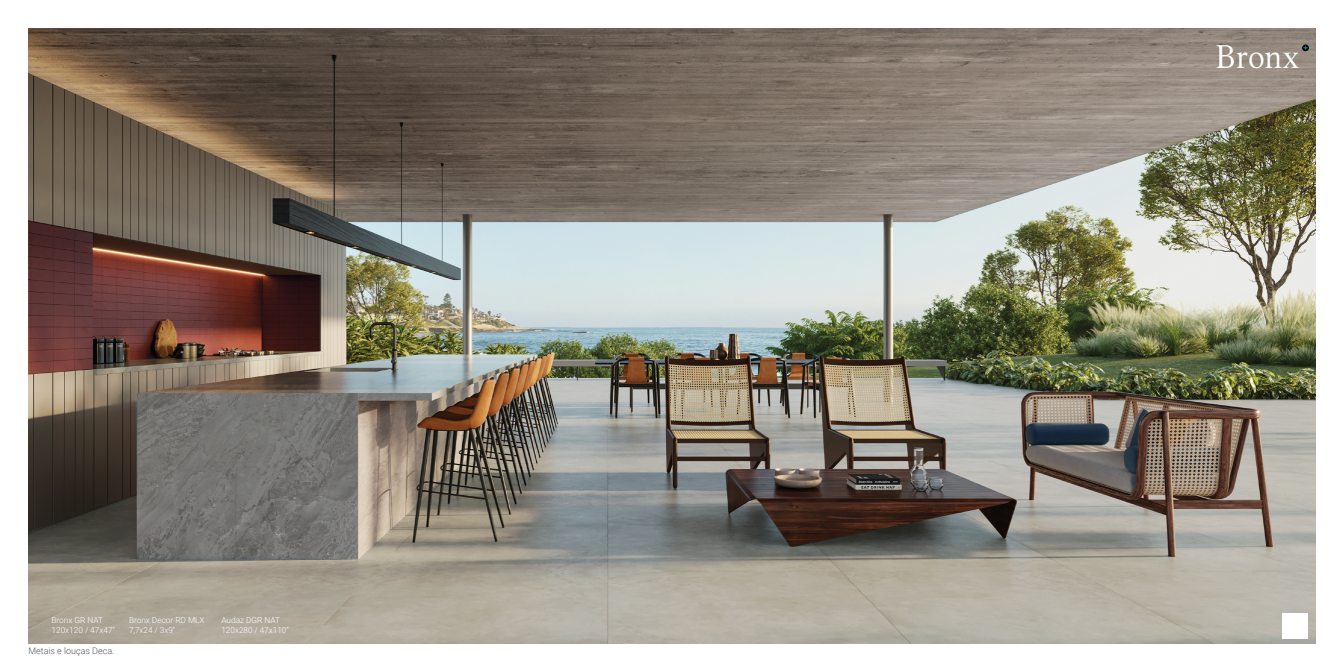
<style>
.page{position:relative;width:1344px;height:672px;background:#fff}
.page>*{position:absolute;margin:0;border:0;box-sizing:border-box;transform-origin:0 0}
.t1{font:300 31.9px "Albra Text";letter-spacing:-.005em;color:#fff}
.t2{font:300 9px "Roboto";color:#575756}
.t3{font:300 8.3px "Roboto";color:#fff}
.t4{font:300 8.2px "Roboto";color:#fff}
</style>
<div class="page">
<img style="left:28px;top:28px;width:1287px;height:616px">
<div style="left:1282px;top:613px;width:26px;height:25px;background:#fff"></div>
<svg style="left:1303px;top:45px;width:5px;height:6px"></svg>
<p class="t3" style="left:52px;top:614px;width:53px">Bronx GR NAT</p>
<p class="t3" style="left:52px;top:624px;width:65px">120x120 / 47x47”</p>
<p class="t2" style="left:28px;top:645px;width:88px">Metais e louças Deca.</p>
<p class="t3" style="left:129px;top:614px;width:77px">Bronx Decor RD MLX</p>
<p class="t4" style="left:129px;top:624px;width:48px">7,7x24 / 3x9”</p>
<p class="t3" style="left:221px;top:614px;width:60px">Audaz DGR NAT</p>
<p class="t4" style="left:221px;top:624px;width:69px">120x280 / 47x110”</p>
<p class="t1" style="left:1215px;top:33px;width:86px">Bronx</p>
</div>
